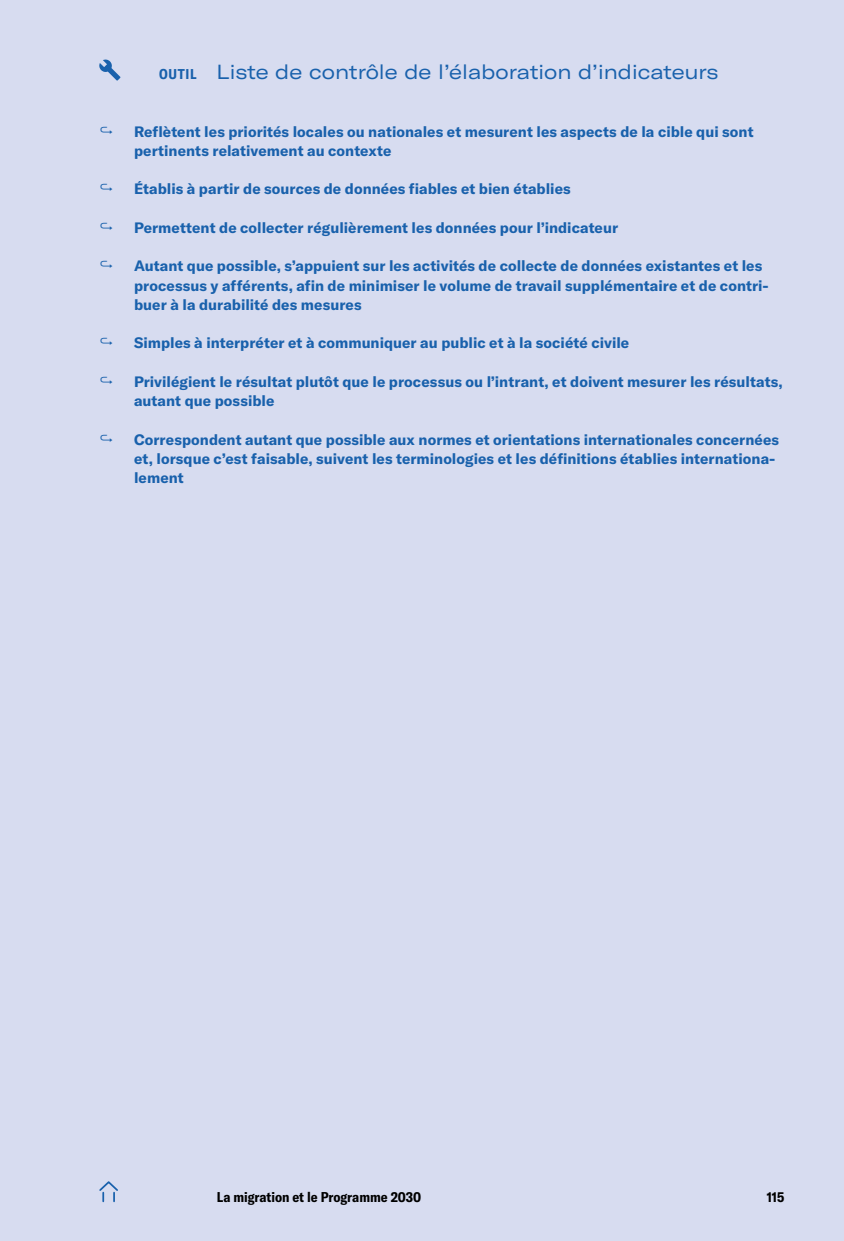
<style>
.page{position:relative;width:844px;height:1241px;background:#fff}
.page>*{position:absolute;margin:0;border:0;box-sizing:border-box;transform-origin:0 0}
.t1{font:expanded 20.12px "GT America";color:#1961ac}
.t2{font:700 14.88px/19.2px "GT America";letter-spacing:.005em;color:#1961ac}
.t3{font:14.88px "GT America";color:#1961ac}
.t4{font:700 condensed 14px "GT America";color:#000}
.s1{font-weight:700;font-stretch:condensed;font-size:14px}
</style>
<div class="page">
<div style="left:0;top:0;width:843px;height:1240px;background:#d7dcf0"></div>
<svg style="left:99px;top:1181px;width:19px;height:20px"></svg>
<svg style="left:99px;top:59px;width:21px;height:22px"></svg>
<h1 class="t1" style="left:159px;top:60px;width:561px"><span class="s1">OUTIL</span> Liste de contrôle de l’élaboration d’indicateurs</h1>
<p class="t3" style="left:99px;top:122px;width:16px">↪</p>
<p class="t2" style="left:134px;top:121px;width:621px">Reflètent les priorités locales ou nationales et mesurent les aspects de la cible qui sont pertinents relativement au contexte</p>
<p class="t3" style="left:99px;top:180px;width:16px">↪</p>
<p class="t2" style="left:134px;top:179px;width:438px">Établis à partir de sources de données fiables et bien établies</p>
<p class="t3" style="left:99px;top:219px;width:16px">↪</p>
<p class="t2" style="left:134px;top:218px;width:485px">Permettent de collecter régulièrement les données pour l’indicateur</p>
<p class="t3" style="left:99px;top:257px;width:16px">↪</p>
<p class="t2" style="left:134px;top:256px;width:636px">Autant que possible, s’appuient sur les activités de collecte de données existantes et les processus y afférents, afin de minimiser le volume de travail supplémentaire et de contri&shy;buer à la durabilité des mesures</p>
<p class="t3" style="left:99px;top:334px;width:16px">↪</p>
<p class="t2" style="left:134px;top:333px;width:496px">Simples à interpréter et à communiquer au public et à la société civile</p>
<p class="t3" style="left:99px;top:373px;width:16px">↪</p>
<p class="t2" style="left:134px;top:372px;width:650px">Privilégient le résultat plutôt que le processus ou l’intrant, et doivent mesurer les résultats, autant que possible</p>
<p class="t3" style="left:99px;top:430px;width:16px">↪</p>
<p class="t2" style="left:134px;top:429px;width:646px">Correspondent autant que possible aux normes et orientations internationales concernées et, lorsque c’est faisable, suivent les terminologies et les définitions établies internationa&shy;lement</p>
<p class="t4" style="left:217px;top:1188px;width:206px">La migration et le Programme 2030</p>
<p class="t4" style="left:766px;top:1188px;width:19px">115</p>
</div>
